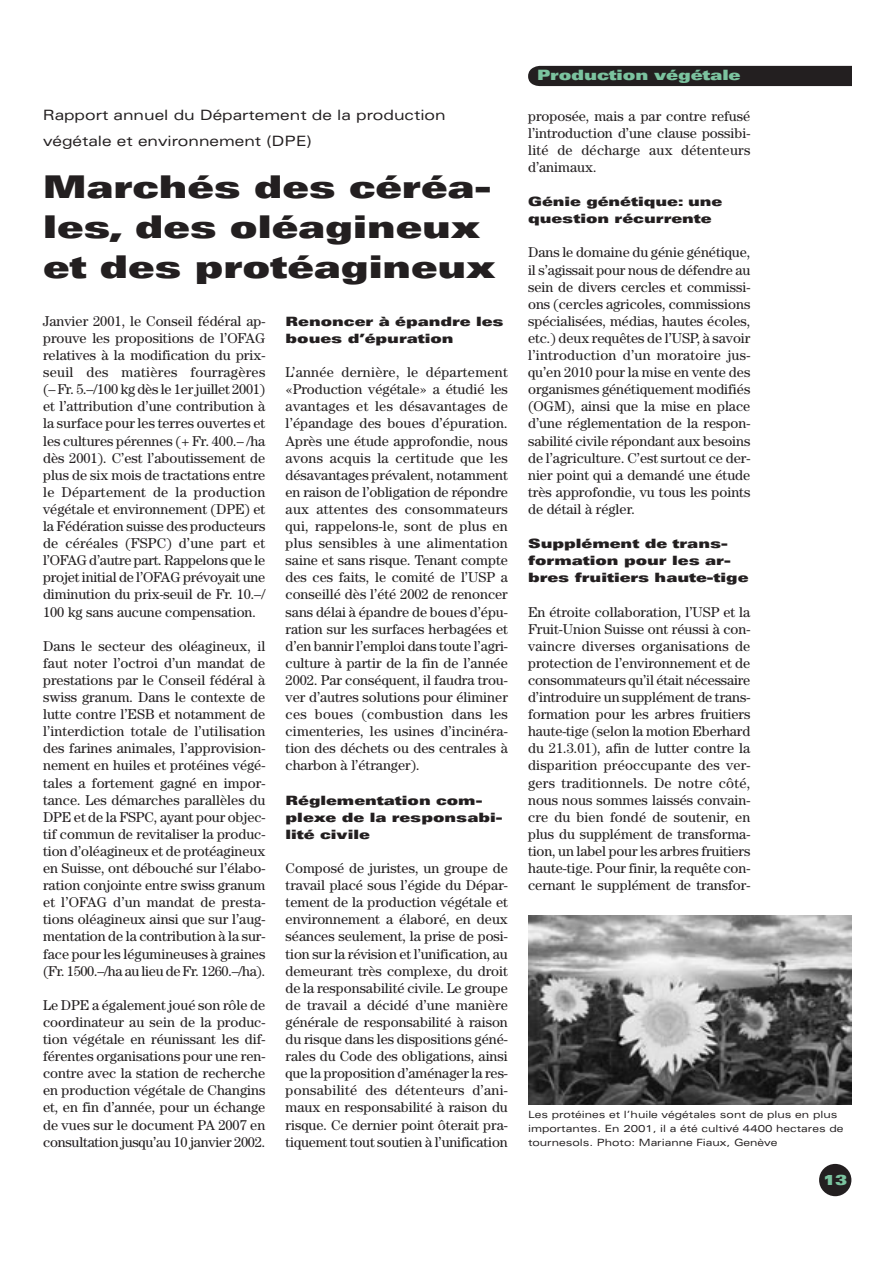
<style>
.page{position:relative;width:893px;height:1263px;background:#fff}
.page>*{position:absolute;margin:0;border:0;box-sizing:border-box;transform-origin:0 0}
.t1{font:900 expanded 31.35px/39.9px "Univers";color:#231f20}
.t2{font:14.25px/17.1px "Century";color:#231f20;text-align:justify}
.t3{font:expanded 14.25px/25.7px "Univers";color:#231f20}
.t4{font:900 expanded 14.25px "Univers";letter-spacing:-.01em;color:#7bc39f}
.t5{font:900 expanded 12.9px/17.1px "Univers";color:#231f20}
.t6{font:expanded 10.05px/14.2px "Univers";color:#231f20}
</style>
<div class="page">
<div style="left:819px;top:1164px;width:32px;height:32px;background:#231f20;border-radius:50%"></div>
<div style="left:525px;top:62px;width:326px;height:29px;background:linear-gradient(to right,#fafafa,#f9f9f9)"></div>
<div style="left:528px;top:66px;width:323px;height:20px;background:#231f20"></div>
<img style="left:528px;top:916px;width:323px;height:188px">
<p class="t3" style="left:43px;top:103px;width:404px">Rapport annuel du Département de la production végétale et environnement (DPE)</p>
<h1 class="t1" style="left:43px;top:170px;width:454px">Marchés des céréa&shy;les, des oléagineux et des protéagineux</h1>
<p class="t2" style="left:43px;top:314px;width:224px">Janvier 2001, le Conseil fédéral ap&shy;prouve les propositions de l’OFAG relatives à la modification du prix&shy;seuil des matières fourragères (– Fr. 5.–/100 kg dès le 1er juillet 2001) et l’attribution d’une contribution à la surface pour les terres ouvertes et les cultures pérennes (+ Fr. 400.– /ha dès 2001). C’est l’aboutissement de plus de six mois de tractations entre le Département de la production végétale et environnement (DPE) et la Fédération suisse des producteurs de céréales (FSPC) d’une part et l’OFAG d’autre part. Rappelons que le projet initial de l’OFAG prévoyait une diminution du prix-seuil de Fr. 10.–/ 100 kg sans aucune compensation.</p>
<p class="t2" style="left:43px;top:639px;width:224px">Dans le secteur des oléagineux, il faut noter l’octroi d’un mandat de prestations par le Conseil fédéral à swiss granum. Dans le contexte de lutte contre l’ESB et notamment de l’interdiction totale de l’utilisation des farines animales, l’approvision&shy;nement en huiles et protéines végé&shy;tales a fortement gagné en impor&shy;tance. Les démarches parallèles du DPE et de la FSPC, ayant pour objec&shy;tif commun de revitaliser la produc&shy;tion d’oléagineux et de protéagineux en Suisse, ont débouché sur l’élabo&shy;ration conjointe entre swiss granum et l’OFAG d’un mandat de presta&shy;tions oléagineux ainsi que sur l’aug&shy;mentation de la contribution à la sur&shy;face pour les légumineuses à graines (Fr. 1500.–/ha au lieu de Fr. 1260.–/ha).</p>
<p class="t2" style="left:43px;top:998px;width:224px">Le DPE a également joué son rôle de coordinateur au sein de la produc&shy;tion végétale en réunissant les dif&shy;férentes organisations pour une ren&shy;contre avec la station de recherche en production végétale de Changins et, en fin d’année, pour un échange de vues sur le document PA 2007 en consultation jusqu’au 10 janvier 2002.</p>
<p class="t5" style="left:285px;top:314px;width:219px">Renoncer à épandre les boues d’épuration</p>
<p class="t2" style="left:285px;top:365px;width:224px">L’année dernière, le département «Production végétale» a étudié les avantages et les désavantages de l’épandage des boues d’épuration.<br>Après une étude approfondie, nous avons acquis la certitude que les désavantages prévalent, notamment en raison de l’obligation de répondre aux attentes des consommateurs qui, rappelons-le, sont de plus en plus sensibles à une alimentation saine et sans risque. Tenant compte des ces faits, le comité de l’USP a conseillé dès l’été 2002 de renoncer sans délai à épandre de boues d’épu&shy;ration sur les surfaces herbagées et d’en bannir l’emploi dans toute l’agri&shy;culture à partir de la fin de l’année 2002. Par conséquent, il faudra trou&shy;ver d’autres solutions pour éliminer ces boues (combustion dans les cimenteries, les usines d’incinéra&shy;tion des déchets ou des centrales à charbon à l’étranger).</p>
<p class="t5" style="left:285px;top:793px;width:218px">Réglementation com&shy;plexe de la responsabi&shy;lité civile</p>
<p class="t2" style="left:285px;top:861px;width:224px">Composé de juristes, un groupe de travail placé sous l’égide du Dépar&shy;tement de la production végétale et environnement a élaboré, en deux séances seulement, la prise de posi&shy;tion sur la révision et l’unification, au demeurant très complexe, du droit de la responsabilité civile. Le groupe de travail a décidé d’une manière générale de responsabilité à raison du risque dans les dispositions géné&shy;rales du Code des obligations, ainsi que la proposition d’aménager la res&shy;ponsabilité des détenteurs d’ani&shy;maux en responsabilité à raison du risque. Ce dernier point ôterait pra&shy;tiquement tout soutien à l’unification</p>
<p class="t4" style="left:537px;top:70px;width:205px">Production végétale</p>
<p class="t2" style="left:528px;top:109px;width:224px">proposée, mais a par contre refusé l’introduction d’une clause possibi&shy;lité de décharge aux détenteurs d’animaux.</p>
<p class="t5" style="left:528px;top:194px;width:196px">Génie génétique: une question récurrente</p>
<p class="t2" style="left:528px;top:245px;width:224px">Dans le domaine du génie génétique, il s’agissait pour nous de défendre au sein de divers cercles et commissi&shy;ons (cercles agricoles, commissions spécialisées, médias, hautes écoles, etc.) deux requêtes de l’USP, à savoir l’introduction d’un moratoire jus&shy;qu’en 2010 pour la mise en vente des organismes génétiquement modifiés (OGM), ainsi que la mise en place d’une réglementation de la respon&shy;sabilité civile répondant aux besoins de l’agriculture. C’est surtout ce der&shy;nier point qui a demandé une étude très approfondie, vu tous les points de détail à régler.</p>
<p class="t5" style="left:528px;top:536px;width:222px">Supplément de trans&shy;formation pour les ar&shy;bres fruitiers haute-tige</p>
<p class="t2" style="left:528px;top:604px;width:224px">En étroite collaboration, l’USP et la Fruit-Union Suisse ont réussi à con&shy;vaincre diverses organisations de protection de l’environnement et de consommateurs qu’il était nécessaire d’introduire un supplément de trans&shy;formation pour les arbres fruitiers haute-tige (selon la motion Eberhard du 21.3.01), afin de lutter contre la disparition préoccupante des ver&shy;gers traditionnels. De notre côté, nous nous sommes laissés convain&shy;cre du bien fondé de soutenir, en plus du supplément de transforma&shy;tion, un label pour les arbres fruitiers haute-tige. Pour finir, la requête con&shy;cernant le supplément de transfor-</p>
<p class="t6" style="left:528px;top:1108px;width:317px">Les protéines et l’huile végétales sont de plus en plus importantes. En 2001, il a été cultivé 4400 hectares de tournesols. Photo: Marianne Fiaux, Genève</p>
<p class="t4" style="left:823px;top:1175px;width:25px">13</p>
</div>
